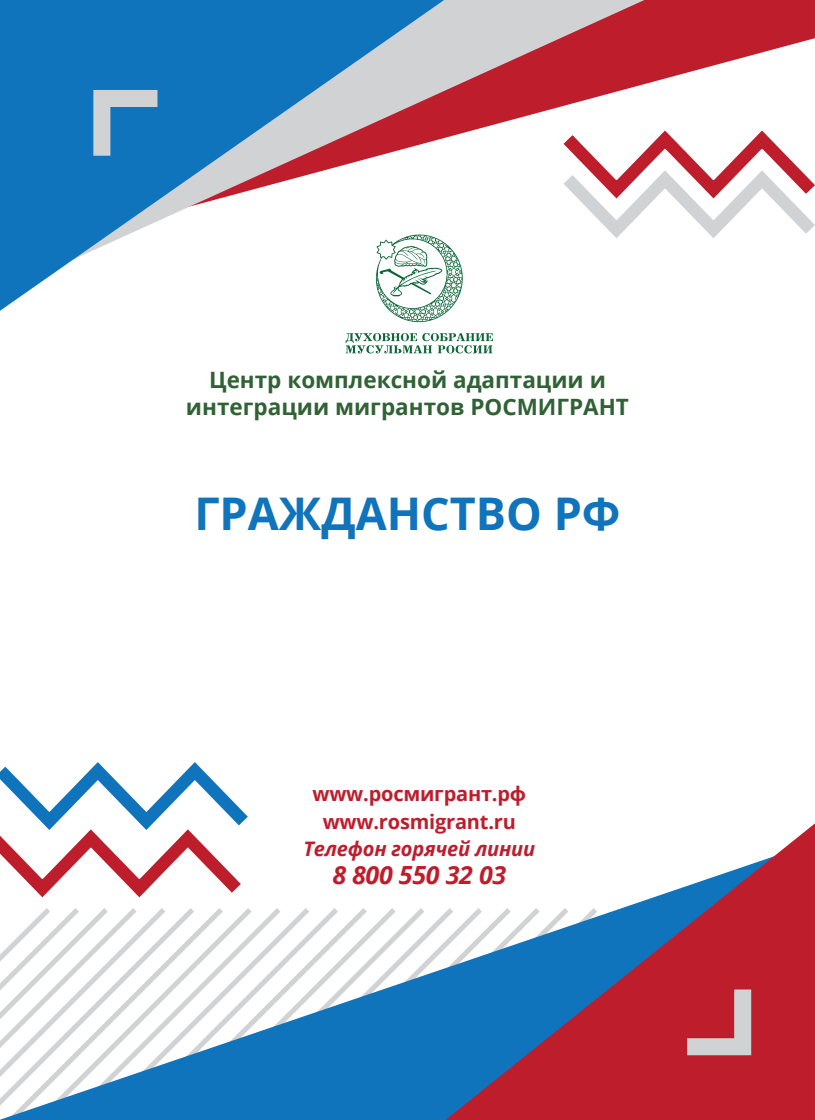
<style>
.page{position:relative;width:815px;height:1120px;background:#fff}
.page>*{position:absolute;margin:0;border:0;box-sizing:border-box;transform-origin:0 0}
.t1{font:700 45px "Open Sans";color:#1074bc}
.заголовки{font:italic 700 25px "Open Sans";letter-spacing:-.01em;color:#be1d2c}
.t2{font:700 22.5px/27px "Open Sans";color:#316235;text-align:center}
.заголовки-2{font:700 20px "Open Sans";letter-spacing:-.01em;color:#be1d2c}
.заголовки-3{font:italic 700 20px "Open Sans";letter-spacing:-.01em;color:#be1d2c}
</style>
<div class="page">
<svg style="left:644px;top:0;width:171px;height:85px;fill:#be1d2c"></svg>
<svg style="left:444px;top:0;width:200px;height:138px;background:#ce7d85"></svg>
<svg style="left:0;top:0;width:444px;height:311px"></svg>
<svg style="left:0;top:908px;width:445px;height:212px"></svg>
<svg style="left:445px;top:823px;width:370px;height:297px"></svg>
<svg style="left:346px;top:333px;width:147px;height:20px"></svg>
<svg style="left:376px;top:234px;width:87px;height:88px"></svg>
<svg style="left:550px;top:121px;width:265px;height:117px"></svg>
<svg style="left:670px;top:972px;width:90px;height:91px;background:#c24853"></svg>
<svg style="left:85px;top:81px;width:90px;height:92px;background:#3d89c1"></svg>
<svg style="left:0;top:762px;width:248px;height:136px"></svg>
<p class="t2" style="left:186px;top:366px;width:445px">Центр комплексной адаптации и интеграции мигрантов РОСМИГРАНТ</p>
<p class="t1" style="left:194px;top:482px;width:428px">ГРАЖДАНСТВО РФ</p>
<p class="заголовки-2" style="left:312px;top:780px;width:215px">www.росмигрант.рф</p>
<p class="заголовки-2" style="left:323px;top:807px;width:195px">www.rosmigrant.ru</p>
<p class="заголовки-3" style="left:303px;top:835px;width:233px">Телефон горячей линии</p>
<p class="заголовки" style="left:332px;top:857px;width:176px">8 800 550 32 03</p>
</div>
